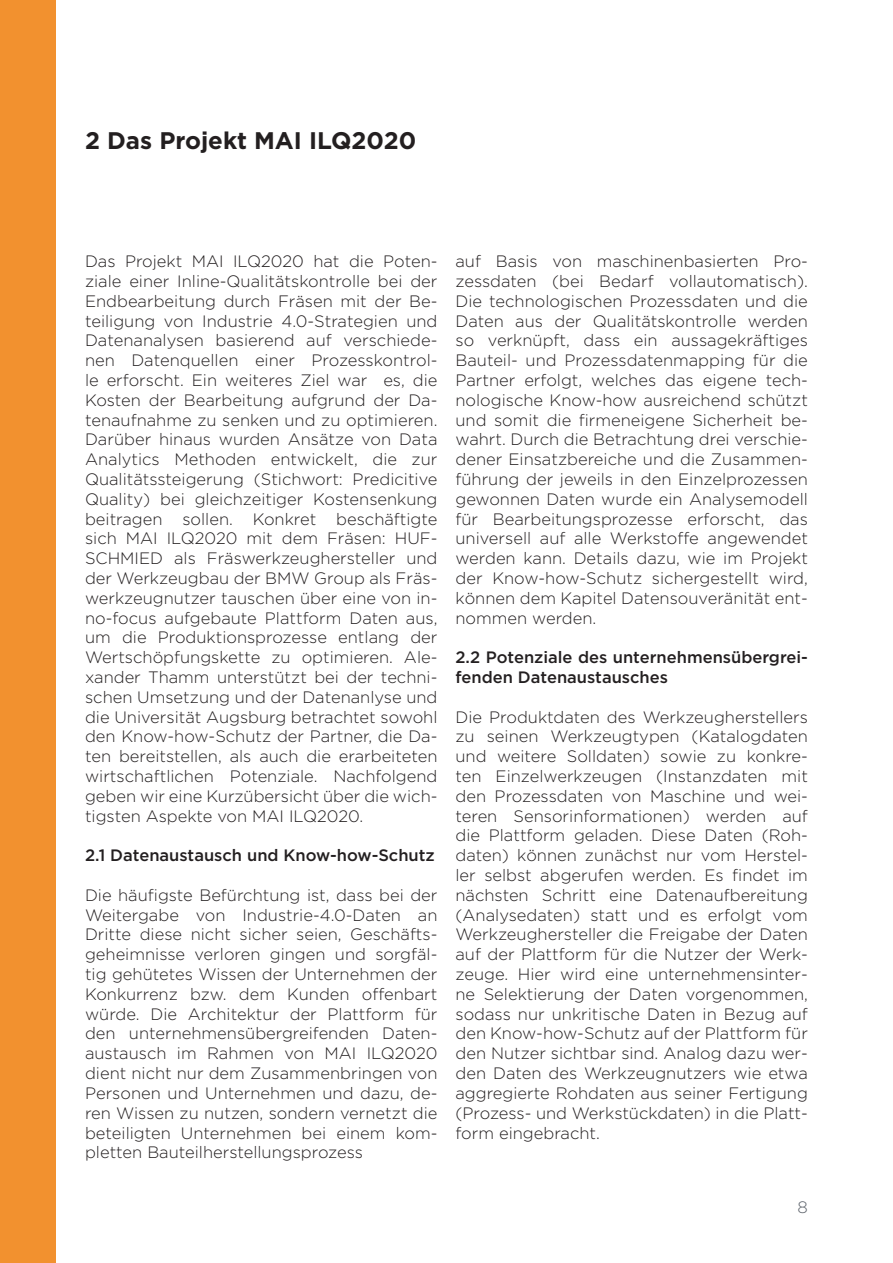
<style>
.page{position:relative;width:893px;height:1263px;background:#fff}
.page>*{position:absolute;margin:0;border:0;box-sizing:border-box;transform-origin:0 0}
.t1{font:700 24px "Arson Pro";color:#231f20}
.t2{font:300 16.5px/19.8px "Arson Pro";color:#231f20;text-align:justify}
.t3{font:500 16.5px/19.8px "Arson Pro";color:#231f20}
.t4{font:300 16.5px "Arson Pro";color:#5e646c}
</style>
<div class="page">
<div style="left:0;top:0;width:55px;height:1263px;background:#f2912f"></div>
<h1 class="t1" style="left:85px;top:127px;width:333px">2 Das Projekt MAI ILQ2020</h1>
<p class="t2" style="left:85px;top:252px;width:354px">Das Projekt MAI ILQ2020 hat die Poten&shy;ziale einer Inline-Qualitätskontrolle bei der Endbearbeitung durch Fräsen mit der Be&shy;teiligung von Industrie 4.0-Strategien und Datenanalysen basierend auf verschiede&shy;nen Datenquellen einer Prozesskontrol&shy;le erforscht. Ein weiteres Ziel war es, die Kosten der Bearbeitung aufgrund der Da&shy;tenaufnahme zu senken und zu optimieren.<br>Darüber hinaus wurden Ansätze von Data Analytics Methoden entwickelt, die zur Qualitätssteigerung (Stichwort: Predicitive Quality) bei gleichzeitiger Kostensenkung beitragen sollen. Konkret beschäftigte sich MAI ILQ2020 mit dem Fräsen: HUF-SCHMIED als Fräswerkzeughersteller und der Werkzeugbau der BMW Group als Fräs&shy;werkzeugnutzer tauschen über eine von in&shy;no-focus aufgebaute Plattform Daten aus, um die Produktionsprozesse entlang der Wertschöpfungskette zu optimieren. Ale&shy;xander Thamm unterstützt bei der techni&shy;schen Umsetzung und der Datenanlyse und die Universität Augsburg betrachtet sowohl den Know-how-Schutz der Partner, die Da&shy;ten bereitstellen, als auch die erarbeiteten wirtschaftlichen Potenziale. Nachfolgend geben wir eine Kurzübersicht über die wich&shy;tigsten Aspekte von MAI ILQ2020.</p>
<p class="t3" style="left:85px;top:845px;width:351px">2.1 Datenaustausch und Know-how-Schutz</p>
<p class="t2" style="left:85px;top:885px;width:354px">Die häufigste Befürchtung ist, dass bei der Weitergabe von Industrie-4.0-Daten an Dritte diese nicht sicher seien, Geschäfts&shy;geheimnisse verloren gingen und sorgfäl&shy;tig gehütetes Wissen der Unternehmen der Konkurrenz bzw. dem Kunden offenbart würde. Die Architektur der Plattform für den unternehmensübergreifenden Daten&shy;austausch im Rahmen von MAI ILQ2020 dient nicht nur dem Zusammenbringen von Personen und Unternehmen und dazu, de&shy;ren Wissen zu nutzen, sondern vernetzt die beteiligten Unternehmen bei einem kom&shy;pletten Bauteilherstellungsprozess</p>
<p class="t2" style="left:455px;top:252px;width:354px">auf Basis von maschinenbasierten Pro&shy;zessdaten (bei Bedarf vollautomatisch).<br>Die technologischen Prozessdaten und die Daten aus der Qualitätskontrolle werden so verknüpft, dass ein aussagekräftiges Bauteil- und Prozessdatenmapping für die Partner erfolgt, welches das eigene tech&shy;nologische Know-how ausreichend schützt und somit die firmeneigene Sicherheit be&shy;wahrt. Durch die Betrachtung drei verschie&shy;dener Einsatzbereiche und die Zusammen&shy;führung der jeweils in den Einzelprozessen gewonnen Daten wurde ein Analysemodell für Bearbeitungsprozesse erforscht, das universell auf alle Werkstoffe angewendet werden kann. Details dazu, wie im Projekt der Know-how-Schutz sichergestellt wird, können dem Kapitel Datensouveränität ent&shy;nommen werden.</p>
<p class="t3" style="left:455px;top:647px;width:354px">2.2 Potenziale des unternehmensübergrei&shy;fenden Datenaustausches</p>
<p class="t2" style="left:455px;top:707px;width:354px">Die Produktdaten des Werkzeugherstellers zu seinen Werkzeugtypen (Katalogdaten und weitere Solldaten) sowie zu konkre&shy;ten Einzelwerkzeugen (Instanzdaten mit den Prozessdaten von Maschine und wei&shy;teren Sensorinformationen) werden auf die Plattform geladen. Diese Daten (Roh&shy;daten) können zunächst nur vom Herstel&shy;ler selbst abgerufen werden. Es findet im nächsten Schritt eine Datenaufbereitung (Analysedaten) statt und es erfolgt vom Werkzeughersteller die Freigabe der Daten auf der Plattform für die Nutzer der Werk&shy;zeuge. Hier wird eine unternehmensinter&shy;ne Selektierung der Daten vorgenommen, sodass nur unkritische Daten in Bezug auf den Know-how-Schutz auf der Plattform für den Nutzer sichtbar sind. Analog dazu wer&shy;den Daten des Werkzeugnutzers wie etwa aggregierte Rohdaten aus seiner Fertigung (Prozess- und Werkstückdaten) in die Platt&shy;form eingebracht.</p>
<p class="t4" style="left:797px;top:1198px;width:12px">8</p>
</div>
